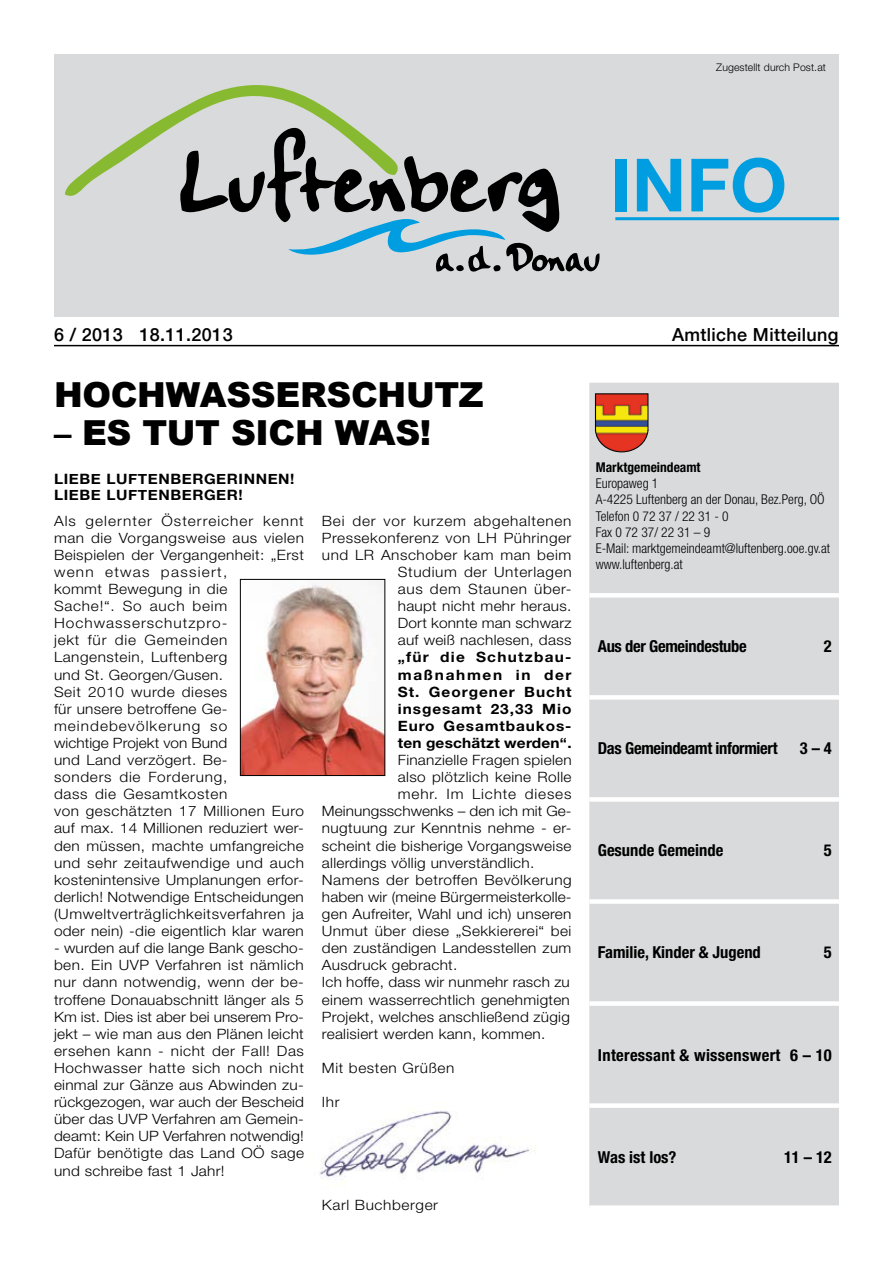
<style>
.page{position:relative;width:893px;height:1263px;background:#fff}
.page>*{position:absolute;margin:0;border:0;box-sizing:border-box;transform-origin:0 0}
.t1{font:700 73.5px "Helvetica Neue LT Std";color:#009ee0}
.t2{font:900 34.5px "Arial";letter-spacing:-.01em;color:#000}
.t3{font:500 18px "Helvetica Neue";letter-spacing:.02em;color:#000}
.t4{font:700 condensed 16.5px "Helvetica Neue LT Std";color:#000}
.t5{font:700 condensed 16.5px "Helvetica Neue LT Std";letter-spacing:-.02em;color:#000}
.t6{font:700 condensed 16.5px "Helvetica Neue LT Std";letter-spacing:.02em;color:#000}
.t7{font:300 14.25px/17.1px "Helvetica Neue LT Std";letter-spacing:.025em;color:#000;scale:1.08 1}
.t8{font:700 14.25px/17.1px "Helvetica Neue LT Std";letter-spacing:.06em;color:#000;text-align:justify;scale:1.08 1}
.t9{font:700 14.25px/15.9px "Helvetica Neue";letter-spacing:.04em;color:#000;scale:1.08 1}
.t10{font:300 14.25px "Helvetica Neue LT Std";letter-spacing:.005em;color:#000;scale:1.08 1}
.t11{font:300 14.25px "Helvetica Neue LT Std";letter-spacing:.055em;color:#000;scale:1.08 1}
.t12{font:300 condensed 13.5px/16.2px "Helvetica Neue LT Std";color:#000}
.t13{font:700 condensed 13.5px "Helvetica Neue LT Std";color:#000}
.t14{font:300 10.5px "Helvetica Neue LT Std";letter-spacing:.01em;color:#000}
</style>
<div class="page">
<div style="left:54px;top:54px;width:785px;height:262px;background:#d9dadb"></div>
<svg style="left:65px;top:85px;width:535px;height:187px"></svg>
<hr style="left:54px;top:345px;width:785px;height:1px;background:#000">
<hr style="left:615px;top:217px;width:224px;height:3px;background:#009ee0">
<div style="left:589px;top:383px;width:250px;height:822px;background:#d9dadb"></div>
<hr style="left:589px;top:593px;width:250px;height:4px;background:#fff">
<div style="left:589px;top:695px;width:250px;height:5px;background:#fff"></div>
<div style="left:589px;top:797px;width:250px;height:5px;background:#fff"></div>
<div style="left:589px;top:899px;width:250px;height:5px;background:#fff"></div>
<div style="left:589px;top:1001px;width:250px;height:5px;background:#fff"></div>
<div style="left:589px;top:1103px;width:250px;height:5px;background:#fff"></div>
<svg style="left:595px;top:393px;width:53px;height:59px;background:#c06e34"></svg>
<img style="left:319px;top:1111px;width:217px;height:71px">
<img style="left:242px;top:581px;width:141px;height:193px">
<div style="left:240px;top:579px;width:145px;height:197px;border:1px solid #000"></div>
<p class="t14" style="left:716px;top:61px;width:111px">Zugestellt durch Post.at</p>
<h1 class="t1" style="left:610px;top:140px;width:179px">INFO</h1>
<p class="t3" style="left:54px;top:324px;width:180px">6 / 2013 18.11.2013</p>
<p class="t3" style="left:672px;top:324px;width:168px">Amtliche Mitteilung</p>
<h2 class="t2" style="left:54px;top:370px;width:431px">HOCHWASSERSCH UTZ</h2>
<h2 class="t2" style="left:54px;top:407px;width:379px">– ES TUT SICH WAS!</h2>
<p class="t9" style="left:54px;top:470px;width:224px">LIEBE LUFTENBERGERINNEN!<br>LIEBE LUFTENBERGER!</p>
<p class="t7" style="left:54px;top:512px;width:233px">Als gelernter Österreicher kennt man die Vorgangsweise aus vielen<br>Beispielen der Vergangenheit: „Erst wenn etwas passiert,<br>kommt Bewegung in die<br>Sache!“. So auch beim<br>Hochwasserschutzpro-<br>jekt für die Gemeinden<br>Langenstein, Luftenberg<br>und St. Georgen/Gusen.<br>Seit 2010 wurde dieses<br>für unsere betroffene Ge&shy;meindebevölkerung so<br>wichtige Projekt von Bund<br>und Land verzögert. Be-<br>sonders die Forderung,<br>dass die Gesamtkosten<br>von geschätzten 17 Millionen Euro auf max. 14 Millionen reduziert wer&shy;den müssen, machte umfangreiche und sehr zeitaufwendige und auch kostenintensive Umplanungen erfor&shy;derlich! Notwendige Entscheidungen (Umweltverträglichkeitsverfahren ja oder nein) -die eigentlich klar waren</p>
<p class="t7" style="left:54px;top:939px;width:233px;text-align:justify">- wurden auf die lange Bank gescho&shy;ben. Ein UVP Verfahren ist nämlich nur dann notwendig, wenn der be&shy;troffene Donauabschnitt länger als 5<br>Km ist. Dies ist aber bei unserem Pro&shy;jekt – wie man aus den Plänen leicht ersehen kann - nicht der Fall! Das Hochwasser hatte sich noch nicht einmal zur Gänze aus Abwinden zu&shy;rückgezogen, war auch der Bescheid über das UVP Verfahren am Gemein&shy;deamt: Kein UP Verfahren notwendig!<br>Dafür benötigte das Land OÖ sage und schreibe fast 1 Jahr!</p>
<p class="t7" style="left:322px;top:512px;width:233px;text-align:right">Bei der vor kurzem abgehaltenen<br>Pressekonferenz von LH Pühringer und LR Anschober kam man beim<br>Studium der Unterlagen<br>aus dem Staunen über-<br>haupt nicht mehr heraus.<br>Dort konnte man schwarz<br>auf weiß nachlesen, dass</p>
<p class="t8" style="left:398px;top:648px;width:162px">„für die Schutzbau&shy;maßnahmen in der St. Georgener Bucht insgesamt 23,33 Mio Euro Gesamtbaukos&shy;ten geschätzt werden“.</p>
<p class="t7" style="left:398px;top:751px;width:162px">Finanzielle Fragen spielen</p>
<p class="t7" style="left:398px;top:768px;width:162px">also plötzlich keine Rolle</p>
<p class="t11" style="left:398px;top:785px;width:162px">mehr. Im Lichte dieses</p>
<p class="t10" style="left:322px;top:802px;width:233px">Meinungsschwenks – den ich mit Ge-</p>
<p class="t7" style="left:322px;top:819px;width:233px">nugtuung zur Kenntnis nehme - er-</p>
<p class="t7" style="left:322px;top:837px;width:232px">scheint die bisherige Vorgangsweise</p>
<p class="t7" style="left:322px;top:854px;width:198px">allerdings völlig unverständlich.</p>
<p class="t7" style="left:322px;top:871px;width:233px">Namens der betroffen Bevölkerung</p>
<p class="t7" style="left:322px;top:888px;width:233px">haben wir (meine Bürgermeisterkolle-</p>
<p class="t7" style="left:322px;top:905px;width:232px">gen Aufreiter, Wahl und ich) unseren</p>
<p class="t7" style="left:322px;top:922px;width:232px">Unmut über diese „Sekkiererei“ bei</p>
<p class="t7" style="left:322px;top:939px;width:232px">den zuständigen Landesstellen zum</p>
<p class="t7" style="left:322px;top:956px;width:127px">Ausdruck gebracht.</p>
<p class="t7" style="left:322px;top:973px;width:231px">Ich hoffe, dass wir nunmehr rasch zu</p>
<p class="t7" style="left:322px;top:990px;width:231px">einem wasserrechtlich genehmigten</p>
<p class="t7" style="left:322px;top:1008px;width:231px">Projekt, welches anschließend zügig</p>
<p class="t7" style="left:322px;top:1025px;width:208px">realisiert werden kann, kommen.</p>
<p class="t7" style="left:322px;top:1059px;width:124px">Mit besten Grüßen</p>
<p class="t7" style="left:322px;top:1093px;width:18px">Ihr</p>
<p class="t7" style="left:322px;top:1196px;width:109px">Karl Buchberger</p>
<p class="t13" style="left:596px;top:459px;width:106px">Marktgemeindeamt</p>
<p class="t12" style="left:596px;top:475px;width:236px">Europaweg 1<br>A-4225 Luftenberg an der Donau, Bez.Perg, OÖ<br>Telefon 0 72 37 / 22 31 - 0<br>Fax 0 72 37/ 22 31 – 9<br>E-Mail: marktgemeindeamt@luftenberg.ooe.gv.at www.luftenberg.at</p>
<p class="t5" style="left:598px;top:636px;width:150px">Aus der Gemeindestube</p>
<p class="t4" style="left:824px;top:636px;width:9px">2</p>
<p class="t5" style="left:598px;top:738px;width:181px">Das Gemeindeamt informiert</p>
<p class="t4" style="left:800px;top:738px;width:34px">3 – 4</p>
<p class="t4" style="left:598px;top:840px;width:127px">Gesunde Gemeinde</p>
<p class="t4" style="left:824px;top:840px;width:9px">5</p>
<p class="t4" style="left:598px;top:942px;width:165px">Familie, Kinder &amp; Jugend</p>
<p class="t4" style="left:824px;top:942px;width:9px">5</p>
<p class="t6" style="left:598px;top:1045px;width:236px">Interessant &amp; wissenswert 6 – 10</p>
<p class="t4" style="left:598px;top:1147px;width:80px">Was ist los?</p>
<p class="t4" style="left:784px;top:1147px;width:49px">11 – 12</p>
</div>
